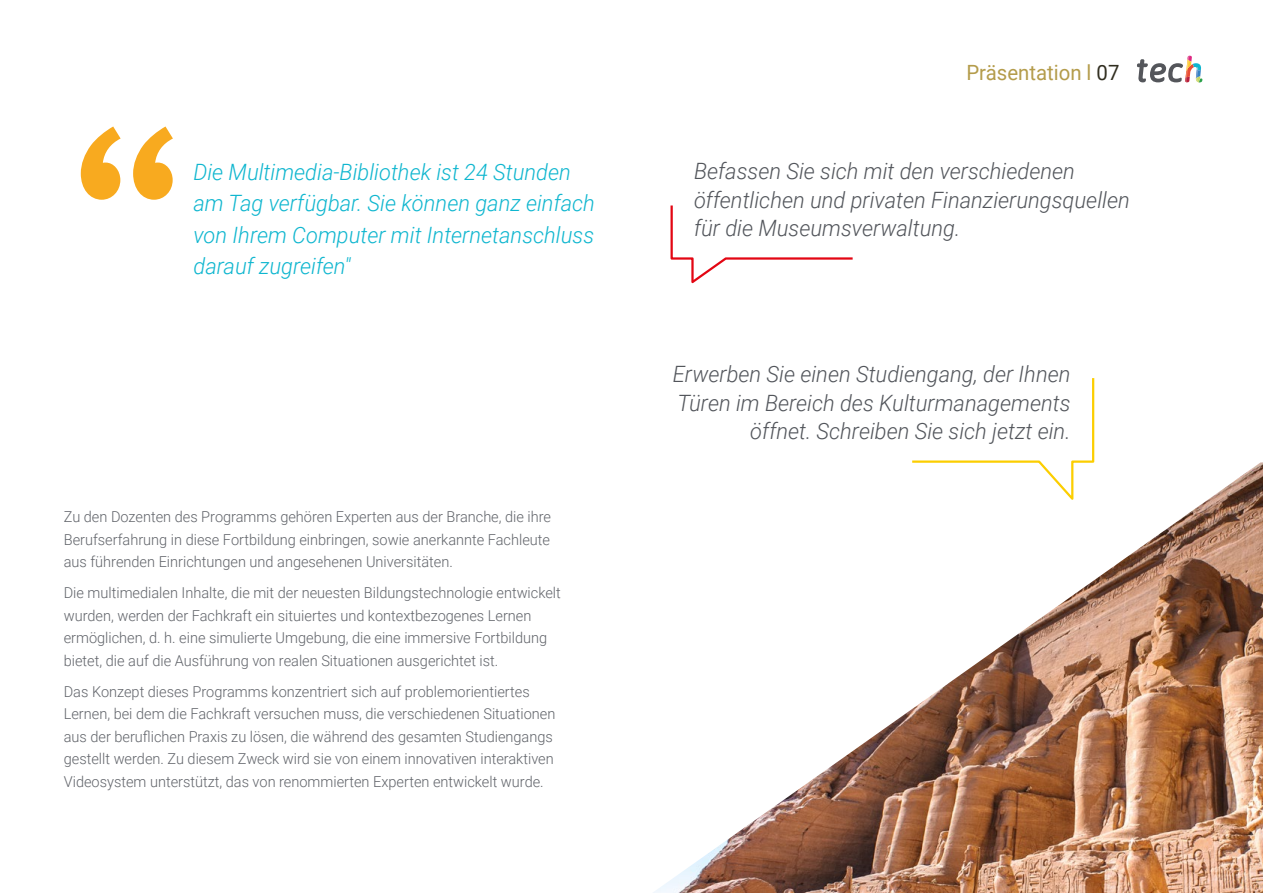
<style>
.page{position:relative;width:1263px;height:893px;background:#fff}
.page>*{position:absolute;margin:0;border:0;box-sizing:border-box;transform-origin:0 0}
.t1{font:italic 300 22.5px/28.5px "Roboto";color:#52555b;text-align:right}
.t2{font:italic 300 22.5px/31.5px "Roboto";color:#0fb6cf}
.t3{font:21px "Roboto";color:#b49c4b}
.t4{font:300 15px/22.5px "Roboto";color:#61646a}
.s1{color:#312e20}
</style>
<div class="page">
<svg style="left:81px;top:126px;width:92px;height:74px"></svg>
<img style="left:653px;top:462px;width:610px;height:431px">
<svg style="left:910px;top:378px;width:185px;height:127px"></svg>
<svg style="left:670px;top:205px;width:183px;height:79px"></svg>
<svg style="left:1137px;top:56px;width:65px;height:27px"></svg>
<h1 class="t2" style="left:193px;top:155px;width:403px">Die Multimedia-Bibliothek ist 24 Stunden am Tag verfügbar. Sie können ganz einfach von Ihrem Computer mit Internetanschluss darauf zugreifen"</h1>
<p class="t4" style="left:64px;top:505px;width:489px;text-align:justify">Zu den Dozenten des Programms gehören Experten aus der Branche, die ihre Berufserfahrung in diese Fortbildung einbringen, sowie anerkannte Fachleute aus führenden Einrichtungen und angesehenen Universitäten.</p>
<p class="t4" style="left:64px;top:581px;width:498px">Die multimedialen Inhalte, die mit der neuesten Bildungstechnologie entwickelt wurden, werden der Fachkraft ein situiertes und kontextbezogenes Lernen ermöglichen, d. h. eine simulierte Umgebung, die eine immersive Fortbildung bietet, die auf die Ausführung von realen Situationen ausgerichtet ist.</p>
<p class="t4" style="left:64px;top:679px;width:493px">Das Konzept dieses Programms konzentriert sich auf problemorientiertes Lernen, bei dem die Fachkraft versuchen muss, die verschiedenen Situationen aus der beruflichen Praxis zu lösen, die während des gesamten Studiengangs gestellt werden. Zu diesem Zweck wird sie von einem innovativen interaktiven Videosystem unterstützt, das von renommierten Experten entwickelt wurde.</p>
<h2 class="t3" style="left:966px;top:57px;width:155px">Präsentation l <span class="s1">07</span></h2>
<h1 class="t1" style="left:694px;top:156px;width:437px;text-align:left">Befassen Sie sich mit den verschiedenen öffentlichen und privaten Finanzierungsquellen für die Museumsverwaltung.</h1>
<h1 class="t1" style="left:673px;top:359px;width:399px">Erwerben Sie einen Studiengang, der Ihnen<br>Türen im Bereich des Kulturmanagements öffnet. Schreiben Sie sich jetzt ein.</h1>
</div>
